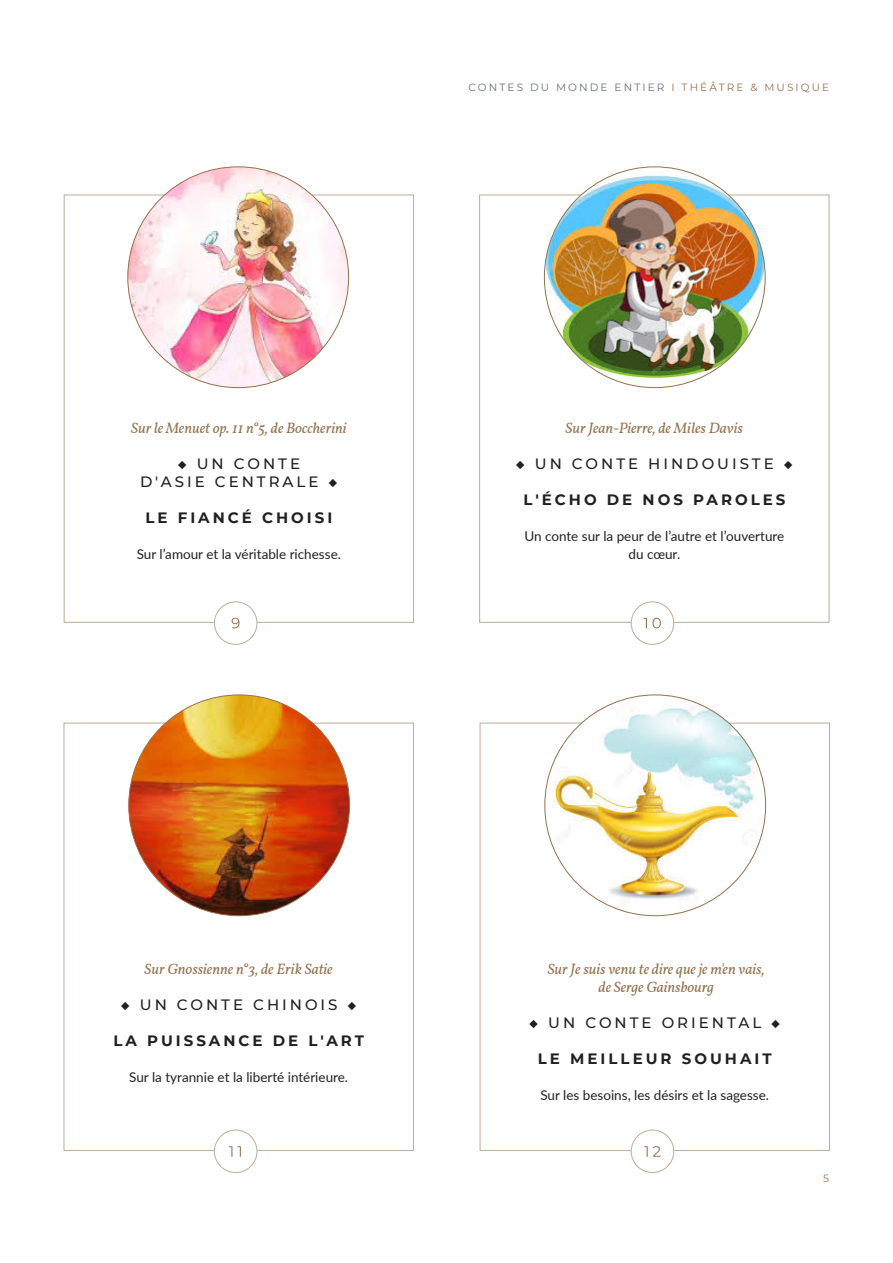
<style>
.page{position:relative;width:893px;height:1263px;background:#fff}
.page>*{position:absolute;margin:0;border:0;box-sizing:border-box;transform-origin:0 0}
.T3_-_Center{font:italic 15px/18px "Vollkorn";color:#95724e;text-align:center}
.H2_-_Center{font:500 15px/18px "Montserrat";letter-spacing:.2em;color:#231f20;text-align:center}
.H2_-_Center-2{font:700 15px "Montserrat";letter-spacing:.2em;color:#231f20}
.T3_-_Center-2{font:13.5px/18px "Lato";color:#231f20;text-align:center}
.t1{font:10.5px "Montserrat";letter-spacing:.2em;color:#676d80}
.t2{font:10.5px "Montserrat";color:#95724e}
.s1{color:#95724e}
</style>
<div class="page">
<div style="left:64px;top:195px;width:350px;height:428px;background:#fff;border:1px solid #c2ac95"></div>
<div style="left:479px;top:195px;width:350px;height:428px;background:#fff;border:1px solid #c2ac95"></div>
<div style="left:64px;top:723px;width:350px;height:428px;background:#fff;border:1px solid #c2ac95"></div>
<div style="left:480px;top:723px;width:350px;height:428px;background:#fff;border:1px solid #c2ac95"></div>
<img style="left:128px;top:167px;width:221px;height:221px;border-radius:110px">
<img style="left:544px;top:167px;width:221px;height:221px;border-radius:110px">
<img style="left:129px;top:695px;width:221px;height:221px;border-radius:110px">
<img style="left:545px;top:695px;width:221px;height:221px;border-radius:110px">
<div style="left:214px;top:602px;width:43px;height:42px;background:#fff;border-radius:50%"></div>
<div style="left:214px;top:601px;width:43px;height:44px;border:1px solid #c2ac95;border-radius:50%"></div>
<svg style="left:232px;top:618px;width:7px;height:10px"></svg>
<div style="left:214px;top:1130px;width:43px;height:42px;background:#fff;border-radius:50%"></div>
<div style="left:214px;top:1130px;width:43px;height:43px;border:1px solid #c2ac95;border-radius:50%"></div>
<svg style="left:229px;top:1146px;width:12px;height:11px"></svg>
<div style="left:631px;top:602px;width:43px;height:42px;background:#fff;border-radius:50%"></div>
<div style="left:631px;top:601px;width:43px;height:44px;border:1px solid #c2ac95;border-radius:50%"></div>
<svg style="left:643px;top:618px;width:18px;height:10px"></svg>
<div style="left:631px;top:1130px;width:43px;height:42px;background:#fff;border-radius:50%"></div>
<div style="left:631px;top:1130px;width:43px;height:43px;border:1px solid #c2ac95;border-radius:50%"></div>
<svg style="left:644px;top:1146px;width:16px;height:11px"></svg>
<p class="t1" style="left:468px;top:80px;width:362px">CONTES DU MONDE ENTIER <span class="s1">I THÉÂTRE &amp; MUSIQUE</span></p>
<p class="T3_-_Center" style="left:131px;top:418px;width:217px">Sur le Menuet op. 11 n°5, de Boccherini</p>
<p class="H2_-_Center" style="left:140px;top:454px;width:199px">◆ UN CONTE<br>D'ASIE CENTRALE ◆</p>
<p class="H2_-_Center-2" style="left:145px;top:507px;width:188px">LE FIANCÉ CHOISI</p>
<p class="T3_-_Center-2" style="left:137px;top:545px;width:206px">Sur l’amour et la véritable richesse.</p>
<p class="T3_-_Center" style="left:566px;top:418px;width:179px">Sur Jean-Pierre, de Miles Davis</p>
<p class="H2_-_Center" style="left:516px;top:454px;width:278px">◆ UN CONTE HINDOUISTE ◆</p>
<p class="H2_-_Center-2" style="left:523px;top:489px;width:264px">L'ÉCHO DE NOS PAROLES</p>
<p class="T3_-_Center-2" style="left:524px;top:527px;width:261px">Un conte sur la peur de l’autre et l’ouverture du cœur.</p>
<p class="T3_-_Center" style="left:145px;top:958px;width:190px">Sur Gnossienne n°3, de Erik Satie</p>
<p class="H2_-_Center" style="left:121px;top:994px;width:237px">◆ UN CONTE CHINOIS ◆</p>
<p class="H2_-_Center-2" style="left:113px;top:1029px;width:252px">LA PUISSANCE DE L'ART</p>
<p class="T3_-_Center-2" style="left:129px;top:1067px;width:220px">Sur la tyrannie et la liberté intérieure.</p>
<p class="T3_-_Center" style="left:548px;top:958px;width:218px">Sur Je suis venu te dire que je m'en vais, de Serge Gainsbourg</p>
<p class="H2_-_Center" style="left:529px;top:1012px;width:252px">◆ UN CONTE ORIENTAL ◆</p>
<p class="H2_-_Center-2" style="left:538px;top:1047px;width:235px">LE MEILLEUR SOUHAIT</p>
<p class="T3_-_Center-2" style="left:540px;top:1085px;width:230px">Sur les besoins, les désirs et la sagesse.</p>
<p class="t2" style="left:823px;top:1171px;width:7px">5</p>
</div>
